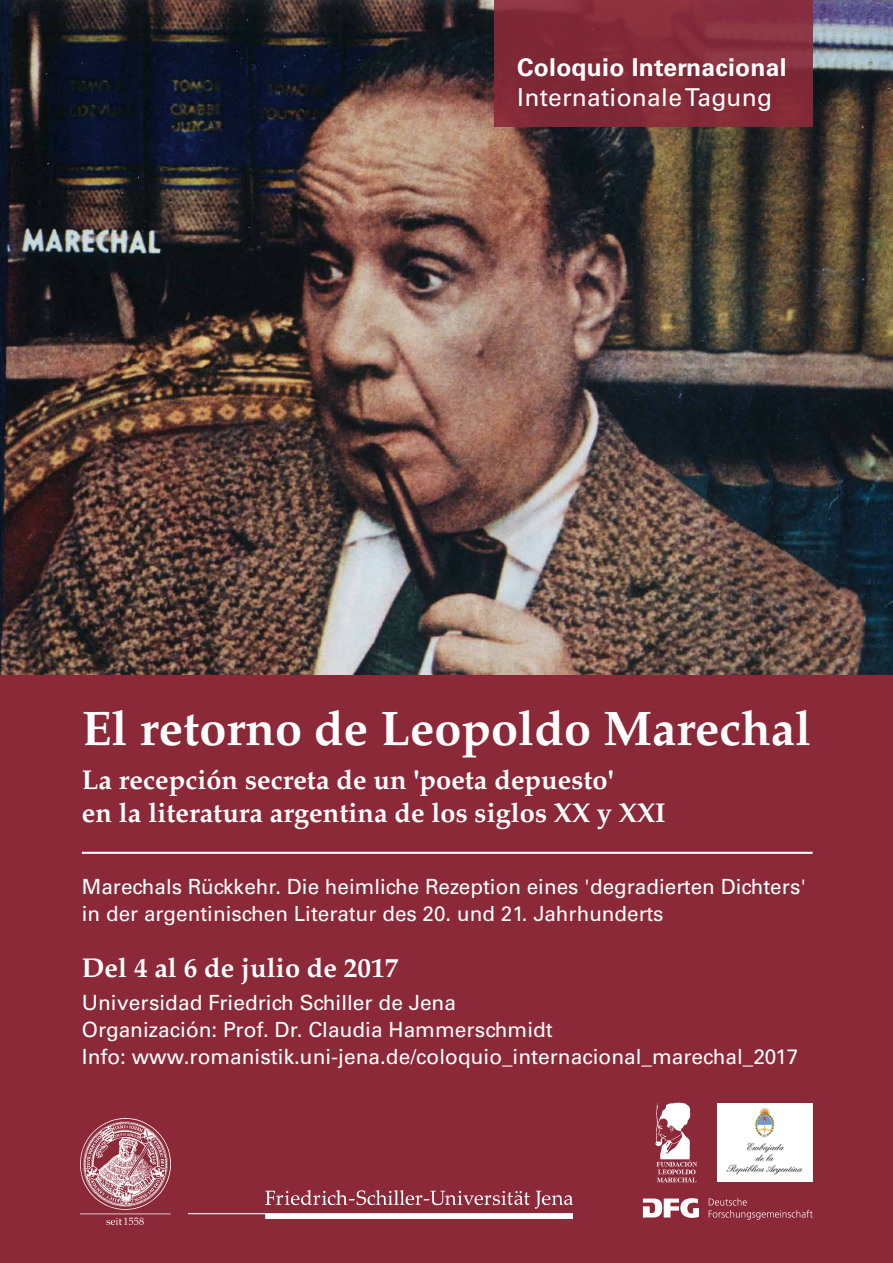
<style>
.page{position:relative;width:893px;height:1263px;background:#fff}
.page>*{position:absolute;margin:0;border:0;box-sizing:border-box;transform-origin:0 0}
.t1{font:700 48.6px "Palatino LT Std";color:#fff}
.t2{font:700 27.22px/32.6px "Palatino LT Std";color:#fff}
.t3{font:700 24.6px "Univers LT Std";letter-spacing:.01em;color:#fff}
.t4{font:24.6px "Univers LT Std";letter-spacing:.01em;color:#fff}
.t5{font:20.92px/27.2px "Univers LT Std";color:#fff}
</style>
<div class="page">
<img style="left:0;top:0;width:893px;height:676px">
<div style="left:494px;top:0;width:319px;height:127px;background:linear-gradient(to right,#812836,#872f3d)"></div>
<div style="left:0;top:676px;width:893px;height:587px;background:#8b2939"></div>
<img style="left:80px;top:1118px;width:91px;height:106px">
<img style="left:189px;top:1190px;width:383px;height:29px">
<hr style="left:82px;top:852px;width:731px;height:2px;background:#fff">
<svg style="left:643px;top:1198px;width:56px;height:20px"></svg>
<svg style="left:709px;top:1198px;width:104px;height:22px"></svg>
<div style="left:717px;top:1103px;width:96px;height:79px;background:#fff"></div>
<img style="left:726px;top:1108px;width:77px;height:67px">
<img style="left:655px;top:1102px;width:42px;height:81px">
<p class="t3" style="left:517px;top:53px;width:271px">Coloquio Internacional</p>
<p class="t4" style="left:517px;top:82px;width:256px">Internationale Tagung</p>
<h1 class="t1" style="left:82px;top:700px;width:731px">El retorno de Leopoldo Marechal</h1>
<h2 class="t2" style="left:82px;top:764px;width:585px">La recepción secreta de un 'poeta depuesto'<br>en la literatura argentina de los siglos XX y XXI</h2>
<p class="t5" style="left:82px;top:873px;width:726px">Marechals Rückkehr. Die heimliche Rezeption eines 'degradierten Dichters' in der argentinischen Literatur des 20. und 21. Jahrhunderts</p>
<h2 class="t2" style="left:82px;top:951px;width:318px">Del 4 al 6 de julio de 2017</h2>
<p class="t5" style="left:82px;top:989px;width:718px">Universidad Friedrich Schiller de Jena<br>Organización: Prof. Dr. Claudia Hammerschmidt<br>Info: www.romanistik.uni-jena.de/coloquio_internacional_marechal_2017</p>
</div>
